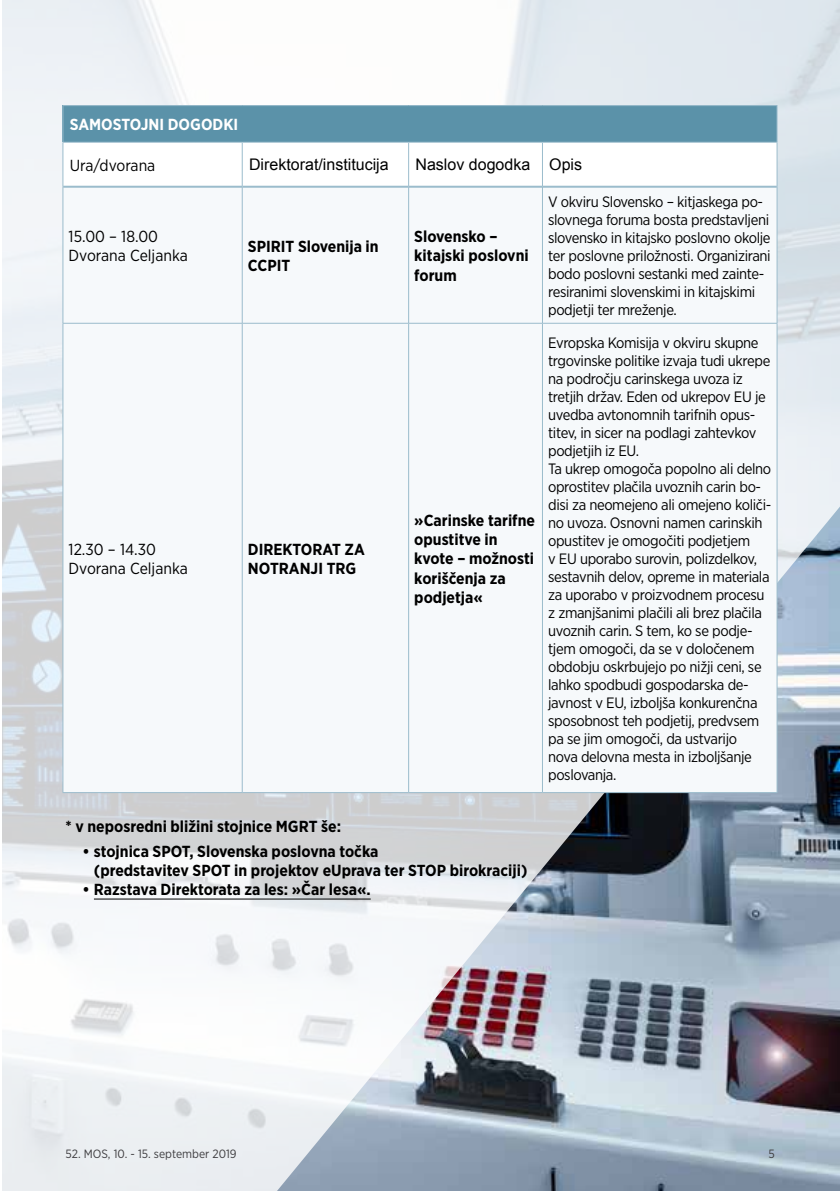
<style>
.page{position:relative;width:840px;height:1191px;background:#fff}
.page>*{position:absolute;margin:0;border:0;box-sizing:border-box;transform-origin:0 0}
.t1{font:700 16px/19.2px "Gotham Narrow";color:#000}
.t2{font:16px/19.2px "Gotham Narrow";color:#000}
.t3{font:16px "Arial";color:#000}
.t4{font:700 16px "Gotham Narrow";color:#fff}
.t5{font:15px/18px "Gotham Narrow";letter-spacing:-.025em;color:#000}
.t6{font:12px "Gotham Narrow";color:#3e3d40}
</style>
<div class="page">
<img style="left:3px;top:0;width:836px;height:1191px">
<img style="left:277px;top:506px;width:562px;height:685px">
<div style="left:63px;top:106px;width:713px;height:36px;background:#5b92a9"></div>
<svg style="left:64px;top:143px;width:712px;height:43px"></svg>
<div style="left:64px;top:188px;width:712px;height:604px;background:#f6f9fb"></div>
<hr style="left:63px;top:186px;width:179px;height:2px;background:#9bbccc">
<hr style="left:242px;top:186px;width:166px;height:2px;background:#9bbccc">
<hr style="left:408px;top:186px;width:134px;height:2px;background:#9bbccc">
<hr style="left:542px;top:186px;width:234px;height:2px;background:#9bbccc">
<hr style="left:242px;top:142px;width:1px;height:45px;background:#9bbccc">
<hr style="left:63px;top:187px;width:1px;height:136px;background:#9bbccc">
<hr style="left:242px;top:187px;width:1px;height:136px;background:#9bbccc">
<hr style="left:408px;top:187px;width:1px;height:136px;background:#9bbccc">
<hr style="left:542px;top:187px;width:1px;height:136px;background:#9bbccc">
<hr style="left:776px;top:187px;width:1px;height:136px;background:#9bbccc">
<hr style="left:63px;top:323px;width:179px;height:1px;background:#9bbccc">
<hr style="left:63px;top:323px;width:1px;height:469px;background:#9bbccc">
<hr style="left:242px;top:323px;width:166px;height:1px;background:#9bbccc">
<hr style="left:242px;top:323px;width:1px;height:469px;background:#9bbccc">
<hr style="left:408px;top:323px;width:134px;height:1px;background:#9bbccc">
<hr style="left:408px;top:323px;width:1px;height:469px;background:#9bbccc">
<hr style="left:542px;top:323px;width:234px;height:1px;background:#9bbccc">
<hr style="left:542px;top:323px;width:1px;height:469px;background:#9bbccc">
<hr style="left:776px;top:323px;width:1px;height:469px;background:#9bbccc">
<hr style="left:63px;top:792px;width:179px;height:1px;background:#9bbccc">
<hr style="left:242px;top:792px;width:166px;height:1px;background:#9bbccc">
<hr style="left:408px;top:792px;width:134px;height:1px;background:#9bbccc">
<hr style="left:542px;top:792px;width:234px;height:1px;background:#9bbccc">
<hr style="left:62px;top:105px;width:180px;height:1px;background:#9bbccc">
<hr style="left:62px;top:106px;width:1px;height:36px;background:#9bbccc">
<hr style="left:242px;top:105px;width:166px;height:1px;background:#9bbccc">
<hr style="left:408px;top:105px;width:134px;height:1px;background:#9bbccc">
<hr style="left:542px;top:105px;width:235px;height:1px;background:#9bbccc">
<hr style="left:776px;top:106px;width:1px;height:36px;background:#9bbccc">
<hr style="left:63px;top:142px;width:179px;height:1px;background:#9bbccc">
<hr style="left:63px;top:142px;width:1px;height:45px;background:#9bbccc">
<hr style="left:242px;top:142px;width:166px;height:1px;background:#9bbccc">
<hr style="left:408px;top:142px;width:134px;height:1px;background:#9bbccc">
<hr style="left:408px;top:142px;width:1px;height:45px;background:#9bbccc">
<hr style="left:542px;top:142px;width:234px;height:1px;background:#9bbccc">
<hr style="left:542px;top:142px;width:1px;height:45px;background:#9bbccc">
<hr style="left:776px;top:142px;width:1px;height:45px;background:#9bbccc">
<hr style="left:94px;top:898px;width:276px;height:1px;background:#000">
<p class="t4" style="left:70px;top:114px;width:170px">SAMOSTOJNI DOGODKI</p>
<p class="t2" style="left:70px;top:155px;width:87px">Ura/dvorana</p>
<p class="t3" style="left:249px;top:154px;width:141px">Direktorat/institucija</p>
<p class="t3" style="left:415px;top:154px;width:168px">Naslov dogodka Opis</p>
<p class="t2" style="left:69px;top:227px;width:121px">15.00 – 18.00<br>Dvorana Celjanka</p>
<p class="t1" style="left:248px;top:236px;width:132px">SPIRIT Slovenija in<br>CCPIT</p>
<p class="t1" style="left:414px;top:227px;width:116px">Slovensko – kitajski poslovni forum</p>
<p class="t2" style="left:69px;top:539px;width:121px">12.30 – 14.30<br>Dvorana Celjanka</p>
<p class="t1" style="left:248px;top:539px;width:118px">DIREKTORAT ZA<br>NOTRANJI TRG</p>
<p class="t1" style="left:414px;top:510px;width:122px">»Carinske tarifne opustitve in kvote – možnosti koriščenja za podjetja«</p>
<p class="t5" style="left:548px;top:192px;width:224px">V okviru Slovensko – kitjaskega po&shy;slovnega foruma bosta predstavljeni slovensko in kitajsko poslovno okolje ter poslovne priložnosti. Organizirani bodo poslovni sestanki med zainte&shy;resiranimi slovenskimi in kitajskimi podjetji ter mreženje.</p>
<p class="t5" style="left:548px;top:333px;width:224px">Evropska Komisija v okviru skupne trgovinske politike izvaja tudi ukrepe na področju carinskega uvoza iz tretjih držav. Eden od ukrepov EU je uvedba avtonomnih tarifnih opus&shy;titev, in sicer na podlagi zahtevkov podjetjih iz EU.<br>Ta ukrep omogoča popolno ali delno oprostitev plačila uvoznih carin bo&shy;disi za neomejeno ali omejeno količi&shy;no uvoza. Osnovni namen carinskih opustitev je omogočiti podjetjem<br>v EU uporabo surovin, polizdelkov, sestavnih delov, opreme in materiala za uporabo v proizvodnem procesu z zmanjšanimi plačili ali brez plačila uvoznih carin. S tem, ko se podje&shy;tjem omogoči, da se v določenem obdobju oskrbujejo po nižji ceni, se lahko spodbudi gospodarska de&shy;javnost v EU, izboljša konkurenčna sposobnost teh podjetij, predvsem pa se jim omogoči, da ustvarijo<br>nova delovna mesta in izboljšanje poslovanja.</p>
<p class="t1" style="left:65px;top:816px;width:277px">* v neposredni bližini stojnice MGRT še:</p>
<p class="t1" style="left:94px;top:841px;width:435px;text-indent:-11px">• stojnica SPOT, Slovenska poslovna točka<br>(predstavitev SPOT in projektov eUprava ter STOP birokraciji)</p>
<p class="t1" style="left:82px;top:879px;width:289px">• Razstava Direktorata za les: »Čar lesa«.</p>
<p class="t6" style="left:65px;top:1146px;width:172px">52. MOS, 10. - 15. september 2019</p>
<p class="t6" style="left:768px;top:1146px;width:8px">5</p>
</div>
